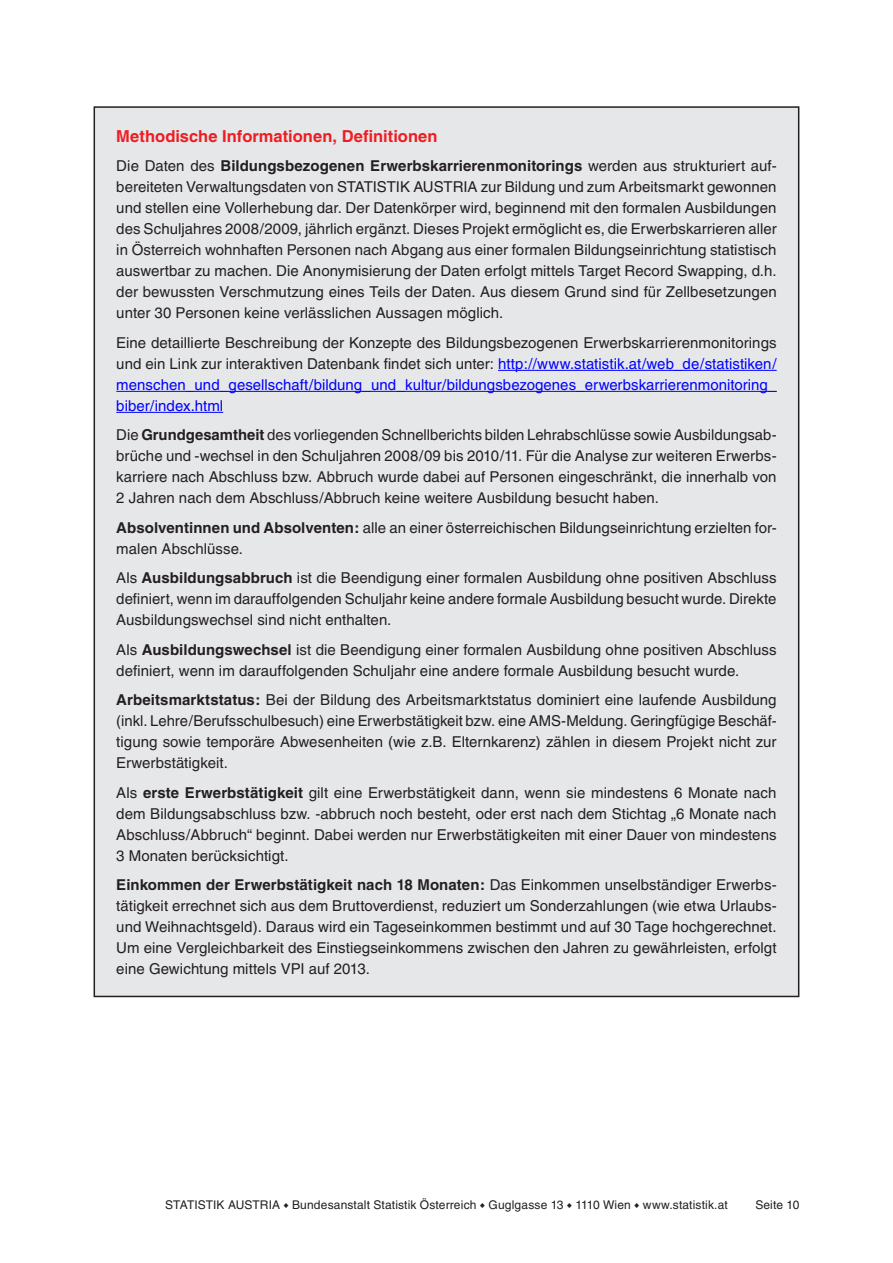
<style>
.page{position:relative;width:893px;height:1263px;background:#fff}
.page>*{position:absolute;margin:0;border:0;box-sizing:border-box;transform-origin:0 0}
.t1{font:700 16.5px "Helvetica";color:#ee1d23}
.t2{font:15px/21px "Helvetica";letter-spacing:.005em;color:#231f20;text-align:justify}
.t3{font:15px/21px "Helvetica";letter-spacing:.005em;color:#00f;text-align:justify}
.t4{font:12px "Helvetica";letter-spacing:.01em;color:#231f20}
.s1{font-weight:700}
.s2{color:#231f20}
.s3{font-family:"Arial";font-size:8.4px}
</style>
<div class="page">
<div style="left:94px;top:107px;width:705px;height:889px;background:#e6e7e9"></div>
<hr style="left:498px;top:370px;width:279px;height:1px;background:#00f">
<hr style="left:116px;top:391px;width:661px;height:1px;background:#00f">
<hr style="left:116px;top:412px;width:107px;height:1px;background:#00f">
<p class="t1" style="left:116px;top:126px;width:323px">Methodische Informationen, Definitionen</p>
<p class="t2" style="left:116px;top:156px;width:662px">Die Daten des <span class="s1">Bildungsbezogenen Erwerbskarrierenmonitorings</span> werden aus strukturiert auf&shy;bereiteten Verwaltungsdaten von STATISTIK AUSTRIA zur Bildung und zum Arbeitsmarkt gewonnen und stellen eine Vollerhebung dar. Der Datenkörper wird, beginnend mit den formalen Ausbildungen des Schuljahres 2008/2009, jährlich ergänzt. Dieses Projekt ermöglicht es, die Erwerbskarrieren aller in Österreich wohnhaften Personen nach Abgang aus einer formalen Bildungseinrichtung statistisch auswertbar zu machen. Die Anonymisierung der Daten erfolgt mittels Target Record Swapping, d.h. der bewussten Verschmutzung eines Teils der Daten. Aus diesem Grund sind für Zellbesetzungen unter 30 Personen keine verlässlichen Aussagen möglich.</p>
<p class="t3" style="left:116px;top:332px;width:662px"><span class="s2">Eine detaillierte Beschreibung der Konzepte des Bildungsbezogenen Erwerbskarrierenmonitorings und ein Link zur interaktiven Datenbank findet sich unter:</span> http://www.statistik.at/web_de/statistiken/ menschen_und_gesellschaft/bildung_und_kultur/bildungsbezogenes_erwerbskarrierenmonitoring_ biber/index.html</p>
<p class="t2" style="left:116px;top:425px;width:662px">Die <span class="s1">Grundgesamtheit</span> des vorliegenden Schnellberichts bilden Lehrabschlüsse sowie Ausbildungsab&shy;brüche und -wechsel in den Schuljahren 2008/09 bis 2010/11. Für die Analyse zur weiteren Erwerbs&shy;karriere nach Abschluss bzw. Abbruch wurde dabei auf Personen eingeschränkt, die innerhalb von 2 Jahren nach dem Abschluss/Abbruch keine weitere Ausbildung besucht haben.</p>
<p class="t2" style="left:116px;top:517px;width:662px"><span class="s1">Absolventinnen und Absolventen:</span> alle an einer österreichischen Bildungseinrichtung erzielten for&shy;malen Abschlüsse.</p>
<p class="t2" style="left:116px;top:568px;width:662px">Als <span class="s1">Ausbildungsabbruch</span> ist die Beendigung einer formalen Ausbildung ohne positiven Abschluss definiert, wenn im darauffolgenden Schuljahr keine andere formale Ausbildung besucht wurde. Direkte Ausbildungswechsel sind nicht enthalten.</p>
<p class="t2" style="left:116px;top:639px;width:662px">Als <span class="s1">Ausbildungswechsel</span> ist die Beendigung einer formalen Ausbildung ohne positiven Abschluss definiert, wenn im darauffolgenden Schuljahr eine andere formale Ausbildung besucht wurde.</p>
<p class="t2" style="left:116px;top:690px;width:662px"><span class="s1">Arbeitsmarktstatus:</span> Bei der Bildung des Arbeitsmarktstatus dominiert eine laufende Ausbildung (inkl. Lehre/Berufsschulbesuch) eine Erwerbstätigkeit bzw. eine AMS-Meldung. Geringfügige Beschäf&shy;tigung sowie temporäre Abwesenheiten (wie z.B. Elternkarenz) zählen in diesem Projekt nicht zur Erwerbstätigkeit.</p>
<p class="t2" style="left:116px;top:782px;width:662px">Als <span class="s1">erste Erwerbstätigkeit</span> gilt eine Erwerbstätigkeit dann, wenn sie mindestens 6 Monate nach dem Bildungsabschluss bzw. -abbruch noch besteht, oder erst nach dem Stichtag „6 Monate nach Abschluss/Abbruch“ beginnt. Dabei werden nur Erwerbstätigkeiten mit einer Dauer von mindestens 3 Monaten berücksichtigt.</p>
<p class="t2" style="left:116px;top:875px;width:662px"><span class="s1">Einkommen der Erwerbstätigkeit nach 18 Monaten:</span> Das Einkommen unselbständiger Erwerbs&shy;tätigkeit errechnet sich aus dem Bruttoverdienst, reduziert um Sonderzahlungen (wie etwa Urlaubs&shy;und Weihnachtsgeld). Daraus wird ein Tageseinkommen bestimmt und auf 30 Tage hochgerechnet.<br>Um eine Vergleichbarkeit des Einstiegseinkommens zwischen den Jahren zu gewährleisten, erfolgt eine Gewichtung mittels VPI auf 2013.</p>
<p class="t4" style="left:165px;top:1198px;width:564px">STATISTIK AUSTRIA <span class="s3">♦</span> Bundesanstalt Statistik Österreich <span class="s3">♦</span> Guglgasse 13 <span class="s3">♦</span> 1110 Wien <span class="s3">♦</span> www.statistik.at</p>
<p class="t4" style="left:755px;top:1198px;width:46px">Seite 10</p>
</div>
